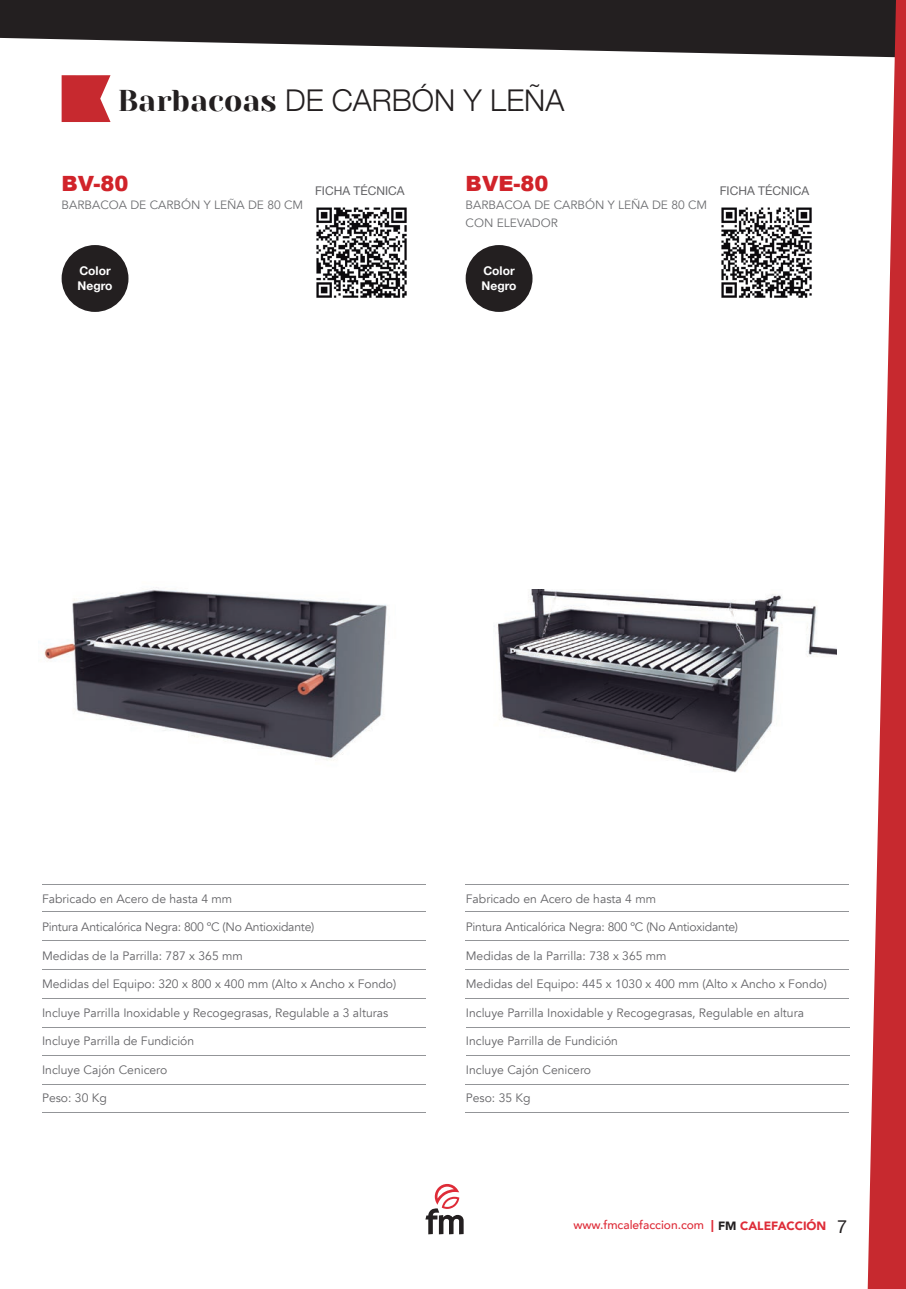
<style>
.page{position:relative;width:906px;height:1289px;background:#fff}
.page>*{position:absolute;margin:0;border:0;box-sizing:border-box;transform-origin:0 0}
.t1{font:300 30px "Helvetica Neue";color:#231f20}
.t2{font:900 21px "Arial";color:#d1232a}
.t3{font:12.15px "Avenir";color:#636366}
.t4{font:12.15px "Avenir";letter-spacing:-.02em;color:#636366}
.t5{font:12px/18px "Avenir";color:#6c6d70}
.t6{font:500 12px "Avenir";color:#de2c38}
.t7{font:12px "Helvetica Neue";color:#636366}
.t8{font:700 12px/14.4px "Helvetica Neue";color:#fff}
.s1{font-family:"Yeseva One";font-weight:400}
.s2{font-family:"Univers";font-weight:700}
.s3{font-weight:900;color:#231f20}
.s4{font-weight:900}
.s5{font-family:"Helvetica Neue";font-weight:400;font-size:18px;color:#231f20}
</style>
<div class="page">
<svg style="left:425px;top:1184px;width:38px;height:50px"></svg>
<svg style="left:0;top:0;width:867px;height:57px;fill:#231f20"></svg>
<svg style="left:867px;top:0;width:39px;height:1288px;fill:#c7292f"></svg>
<hr style="left:42px;top:884px;width:383px;height:1px;background:#939598">
<hr style="left:42px;top:910px;width:383px;height:1px;background:#939598">
<hr style="left:42px;top:939px;width:383px;height:1px;background:#939598">
<hr style="left:42px;top:968px;width:383px;height:1px;background:#939598">
<hr style="left:42px;top:997px;width:383px;height:1px;background:#939598">
<hr style="left:42px;top:1026px;width:383px;height:1px;background:#939598">
<hr style="left:42px;top:1055px;width:383px;height:1px;background:#939598">
<hr style="left:42px;top:1083px;width:383px;height:1px;background:#939598">
<hr style="left:42px;top:1112px;width:383px;height:1px;background:#939598">
<hr style="left:466px;top:884px;width:383px;height:1px;background:#939598">
<hr style="left:466px;top:910px;width:383px;height:1px;background:#939598">
<hr style="left:466px;top:939px;width:383px;height:1px;background:#939598">
<hr style="left:466px;top:968px;width:383px;height:1px;background:#939598">
<hr style="left:466px;top:997px;width:383px;height:1px;background:#939598">
<hr style="left:466px;top:1026px;width:383px;height:1px;background:#939598">
<hr style="left:466px;top:1055px;width:383px;height:1px;background:#939598">
<hr style="left:466px;top:1083px;width:383px;height:1px;background:#939598">
<hr style="left:466px;top:1112px;width:383px;height:1px;background:#939598">
<img style="left:316px;top:207px;width:91px;height:91px">
<img style="left:721px;top:207px;width:91px;height:91px">
<div style="left:62px;top:245px;width:66px;height:67px;background:#231f20;border-radius:50%"></div>
<div style="left:465px;top:245px;width:67px;height:67px;background:#231f20;border-radius:50%"></div>
<img style="left:44px;top:587px;width:343px;height:174px">
<img style="left:494px;top:590px;width:342px;height:183px">
<svg style="left:62px;top:75px;width:48px;height:47px;background:#cc3e43"></svg>
<h1 class="t1" style="left:118px;top:76px;width:448px"><span class="s1">Barbacoas</span> DE CARBÓN Y LEÑA</h1>
<h2 class="t2" style="left:62px;top:168px;width:68px">BV-80</h2>
<p class="t5" style="left:62px;top:196px;width:243px">BARBACOA DE CARBÓN Y LEÑA DE 80 CM</p>
<h2 class="t2" style="left:465px;top:168px;width:84px">BVE-80</h2>
<p class="t5" style="left:465px;top:196px;width:243px">BARBACOA DE CARBÓN Y LEÑA DE 80 CM<br>CON ELEVADOR</p>
<p class="t7" style="left:315px;top:181px;width:91px">FICHA TÉCNICA</p>
<p class="t7" style="left:719px;top:181px;width:91px">FICHA TÉCNICA</p>
<p class="t8" style="left:78px;top:264px;width:36px">Color<br>Negro</p>
<p class="t8" style="left:481px;top:264px;width:36px">Color<br>Negro</p>
<p class="t3" style="left:42px;top:891px;width:192px">Fabricado en Acero de hasta 4 mm</p>
<p class="t4" style="left:42px;top:919px;width:274px">Pintura Anticalórica Negra: 800 ºC (No Antioxidante)</p>
<p class="t3" style="left:42px;top:948px;width:202px">Medidas de la Parrilla: 787 x 365 mm</p>
<p class="t3" style="left:42px;top:976px;width:356px">Medidas del Equipo: 320 x 800 x 400 mm (Alto x Ancho x Fondo)</p>
<p class="t3" style="left:42px;top:1005px;width:348px">Incluye Parrilla Inoxidable y Recogegrasas, Regulable a 3 alturas</p>
<p class="t3" style="left:42px;top:1033px;width:154px">Incluye Parrilla de Fundición</p>
<p class="t3" style="left:42px;top:1062px;width:127px">Incluye Cajón Cenicero</p>
<p class="t3" style="left:42px;top:1090px;width:66px">Peso: 30 Kg</p>
<p class="t3" style="left:466px;top:891px;width:192px">Fabricado en Acero de hasta 4 mm</p>
<p class="t4" style="left:466px;top:919px;width:274px">Pintura Anticalórica Negra: 800 ºC (No Antioxidante)</p>
<p class="t3" style="left:466px;top:948px;width:202px">Medidas de la Parrilla: 738 x 365 mm</p>
<p class="t3" style="left:466px;top:976px;width:362px">Medidas del Equipo: 445 x 1030 x 400 mm (Alto x Ancho x Fondo)</p>
<p class="t3" style="left:466px;top:1005px;width:340px">Incluye Parrilla Inoxidable y Recogegrasas, Regulable en altura</p>
<p class="t3" style="left:466px;top:1033px;width:154px">Incluye Parrilla de Fundición</p>
<p class="t3" style="left:466px;top:1062px;width:127px">Incluye Cajón Cenicero</p>
<p class="t3" style="left:466px;top:1090px;width:66px">Peso: 35 Kg</p>
<p class="t6" style="left:573px;top:1214px;width:275px">www.fmcalefaccion.com <span class="s2">|</span> <span class="s3">FM</span> <span class="s4">CALEFACCIÓN</span> <span class="s5">7</span></p>
</div>
